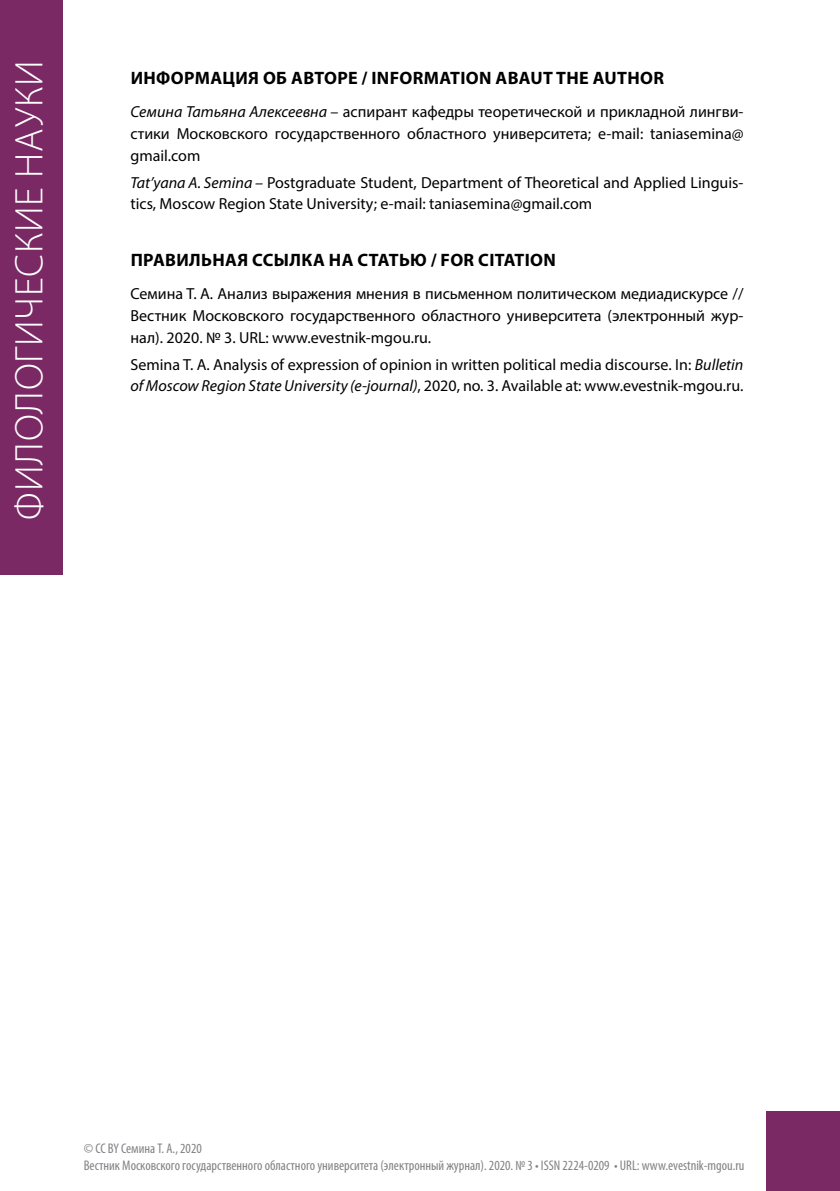
<style>
.page{position:relative;width:840px;height:1191px;background:#fff}
.page>*{position:absolute;margin:0;border:0;box-sizing:border-box;transform-origin:0 0}
.t1{font:300 40px "Myriad Pro";letter-spacing:.02em;color:#fff}
.t2{font:700 18px "Myriad Pro";letter-spacing:.02em;color:#000}
.t3{font:16px/21.6px "Myriad Pro";color:#000;text-align:justify}
.t4{font:condensed 14px/16.8px "Myriad Pro";color:#808285}
.s1{font-style:italic}
</style>
<div class="page">
<div style="left:765px;top:1111px;width:74px;height:80px;background:#7b2964"></div>
<div style="left:0;top:0;width:62px;height:574px;background:#7b2964"></div>
<h1 class="t1" style="left:5px;top:519px;width:460px;rotate:-90deg">филологические науки</h1>
<p class="t2" style="left:131px;top:67px;width:534px">ИНФОРМАЦИЯ ОБ АВТОРЕ / INFORMATION ABAUT THE AUTHOR</p>
<p class="t3" style="left:130px;top:101px;width:614px"><span class="s1">Семина Татьяна Алексеевна</span> – аспирант кафедры теоретической и прикладной лингви&shy;стики Московского государственного областного университета; e-mail: taniasemina@ gmail.соm</p>
<p class="t3" style="left:130px;top:171px;width:614px"><span class="s1">Tat’yana A. Semina –</span> Postgraduate Student, Department of Theoretical and Applied Linguis&shy;tics, Moscow Region State University; e-mail: taniasemina@gmail.соm</p>
<p class="t2" style="left:131px;top:249px;width:426px">ПРАВИЛЬНАЯ ССЫЛКА НА СТАТЬЮ / FOR CITATION</p>
<p class="t3" style="left:130px;top:283px;width:614px">Семина Т. А. Анализ выражения мнения в письменном политическом медиадискурсе // Вестник Московского государственного областного университета (электронный жур&shy;нал). 2020. № 3. URL: www.evestnik-mgou.ru.</p>
<p class="t3" style="left:130px;top:353px;width:614px">Semina T. A. Analysis of expression of opinion in written political media discourse. In: <span class="s1">Bulletin of Moscow Region State University (e-journal)</span>, 2020, no. 3. Available at: www.evestnik-mgou.ru.</p>
<p class="t4" style="left:84px;top:1139px;width:662px">© CC BY Семина Т. А., 2020<br>Вестник Московского государственного областного университета (электронный журнал). 2020. № 3 • ISSN 2224-0209 • URL: www.evestnik-mgou.ru</p>
</div>
